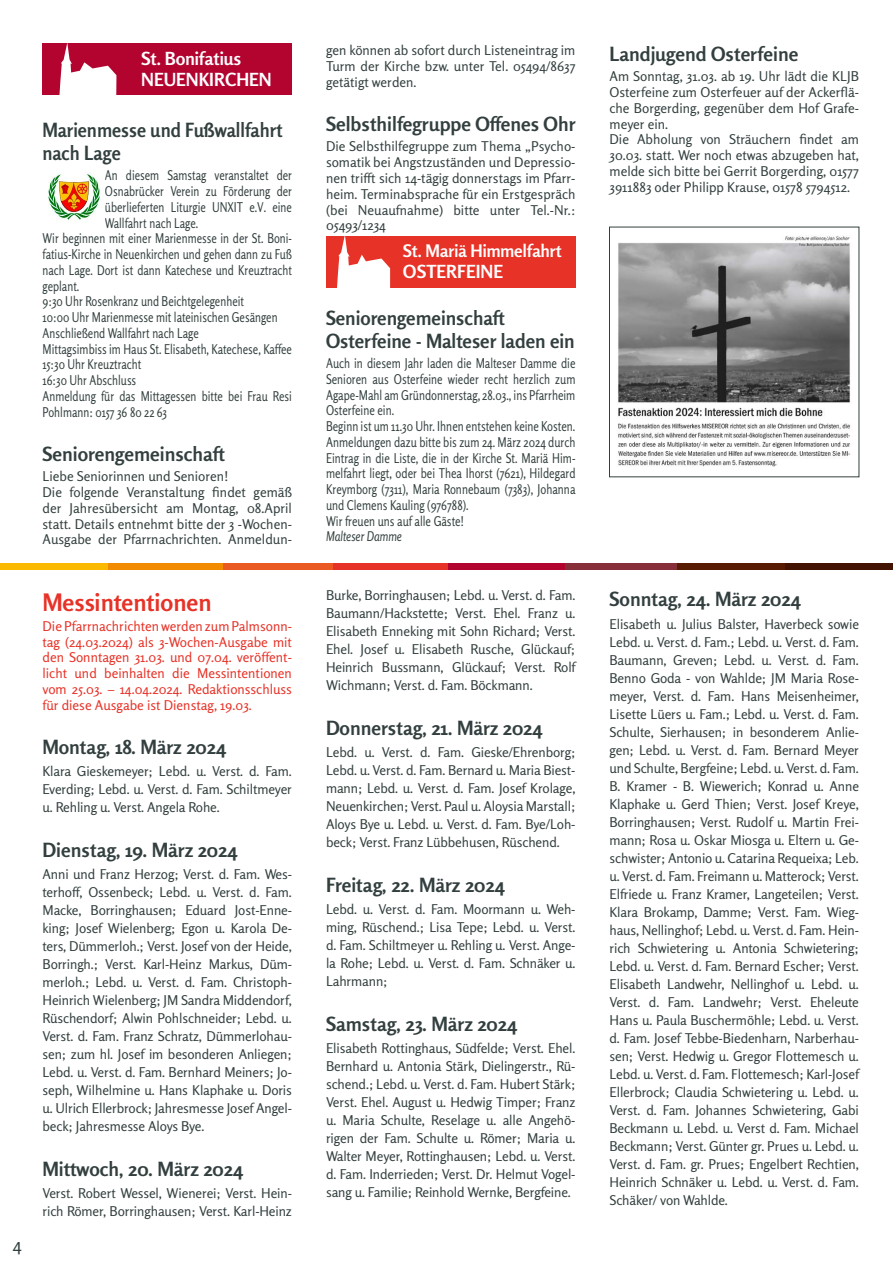
<style>
.page{position:relative;width:893px;height:1263px;background:#fff}
.page>*{position:absolute;margin:0;border:0;box-sizing:border-box;transform-origin:0 0}
.t1{font:700 24px "Rosario";color:#e73227}
.t2{font:700 19.5px/23.4px "Rosario";color:#333f3f}
.t3{font:700 19.5px/23.4px "Rosario";color:#333f3f;scale:.94 1}
.t4{font:700 18px/21px "Rosario";color:#fff}
.t5{font:18px "Rosario";color:#333f3f}
.t6{font:700 17.25px "Rosario";color:#fff}
.t7{font:13.5px/18px "Rosario";color:#333f3f;text-align:justify}
.t8{font:13.5px "Rosario";color:#333f3f;scale:.81 1}
.t9{font:13.5px/15.8px "Rosario";color:#333f3f;scale:.82 1}
.t10{font:13.5px/15.8px "Rosario";color:#e73227;text-align:justify}
.t11{font:italic 13.5px "Rosario";color:#333f3f;scale:.82 1}
</style>
<div class="page">
<div style="left:327px;top:564px;width:122px;height:6px;background:#e73227"></div>
<div style="left:217px;top:564px;width:116px;height:6px;background:#eb5a23"></div>
<div style="left:103px;top:564px;width:120px;height:6px;background:#f28b00"></div>
<div style="left:0;top:564px;width:107px;height:6px;background:#fbba00"></div>
<div style="left:558px;top:564px;width:122px;height:6px;background:#862f39"></div>
<div style="left:448px;top:564px;width:116px;height:6px;background:#b30430"></div>
<div style="left:677px;top:564px;width:116px;height:6px;background:#561b00"></div>
<div style="left:785px;top:564px;width:108px;height:6px;background:#411300"></div>
<div style="left:43px;top:43px;width:249px;height:51px;background:#b30430"></div>
<svg style="left:59px;top:43px;width:57px;height:52px"></svg>
<div style="left:326px;top:236px;width:249px;height:51px;background:#e73227"></div>
<svg style="left:337px;top:236px;width:53px;height:51px"></svg>
<img style="left:48px;top:173px;width:55px;height:50px">
<img style="left:618px;top:236px;width:233px;height:231px">
<h3 class="t5" style="left:13px;top:1233px;width:10px">4</h3>
<h3 class="t4" style="left:141px;top:48px;width:132px">St. Bonifatius<br>NEUENKIRCHEN</h3>
<h2 class="t3" style="left:43px;top:118px;width:257px">Marienmesse und Fußwallfahrt nach Lage</h2>
<p class="t8" style="left:105px;top:168px;width:232px">An diesem Samstag veranstaltet der</p>
<p class="t8" style="left:105px;top:183px;width:232px">Osnabrücker Verein zu Förderung der</p>
<p class="t8" style="left:105px;top:199px;width:232px">überlieferten Liturgie UNXIT e.V. eine</p>
<p class="t8" style="left:105px;top:215px;width:117px">Wallfahrt nach Lage.</p>
<p class="t8" style="left:43px;top:231px;width:309px">Wir beginnen mit einer Marienmesse in der St. Boni-</p>
<p class="t8" style="left:43px;top:246px;width:310px">fatius-Kirche in Neuenkirchen und gehen dann zu Fuß</p>
<p class="t8" style="left:43px;top:262px;width:309px">nach Lage. Dort ist dann Katechese und Kreuztracht</p>
<p class="t8" style="left:43px;top:278px;width:47px">geplant.</p>
<p class="t8" style="left:43px;top:294px;width:250px">9:30 Uhr Rosenkranz und Beichtgelegenheit</p>
<p class="t8" style="left:43px;top:309px;width:292px">10:00 Uhr Marienmesse mit lateinischen Gesängen</p>
<p class="t8" style="left:43px;top:325px;width:194px">Anschließend Wallfahrt nach Lage</p>
<p class="t8" style="left:43px;top:341px;width:309px">Mittagsimbiss im Haus St. Elisabeth, Katechese, Kaffee</p>
<p class="t8" style="left:43px;top:357px;width:124px">15:30 Uhr Kreuztracht</p>
<p class="t8" style="left:43px;top:372px;width:117px">16:30 Uhr Abschluss</p>
<p class="t8" style="left:43px;top:388px;width:309px">Anmeldung für das Mittagessen bitte bei Frau Resi</p>
<p class="t8" style="left:43px;top:404px;width:155px">Pohlmann: 0157 36 80 22 63</p>
<h2 class="t2" style="left:43px;top:442px;width:184px">Seniorengemeinschaft</h2>
<p class="t7" style="left:43px;top:469px;width:251px;line-height:15.8px;text-align:left">Liebe Seniorinnen und Senioren!<br>Die folgende Veranstaltung findet gemäß der Jahresübersicht am Montag, 08.April statt. Details entnehmt bitte der 3 -Wochen-Ausgabe der Pfarrnachrichten. Anmeldun-</p>
<h1 class="t1" style="left:43px;top:587px;width:170px">Messintentionen</h1>
<p class="t10" style="left:43px;top:618px;width:251px">Die Pfarrnachrichten werden zum Palmsonn&shy;tag (24.03.2024) als 3-Wochen-Ausgabe mit den Sonntagen 31.03. und 07.04. veröffent&shy;licht und beinhalten die Messintentionen vom 25.03. – 14.04.2024. Redaktionsschluss für diese Ausgabe ist Dienstag, 19.03.</p>
<h2 class="t2" style="left:43px;top:735px;width:185px">Montag, 18. März 2024</h2>
<p class="t7" style="left:43px;top:763px;width:251px">Klara Gieskemeyer; Lebd. u. Verst. d. Fam.<br>Everding; Lebd. u. Verst. d. Fam. Schiltmeyer u. Rehling u. Verst. Angela Rohe.</p>
<h2 class="t2" style="left:43px;top:838px;width:196px">Dienstag, 19. März 2024</h2>
<p class="t7" style="left:43px;top:865px;width:251px">Anni und Franz Herzog; Verst. d. Fam. Wes&shy;terhoff, Ossenbeck; Lebd. u. Verst. d. Fam.<br>Macke, Borringhausen; Eduard Jost-Enne&shy;king; Josef Wielenberg; Egon u. Karola De&shy;ters, Dümmerloh.; Verst. Josef von der Heide, Borringh.; Verst. Karl-Heinz Markus, Düm&shy;merloh.; Lebd. u. Verst. d. Fam. Christoph-Heinrich Wielenberg; JM Sandra Middendorf, Rüschendorf; Alwin Pohlschneider; Lebd. u.<br>Verst. d. Fam. Franz Schratz, Dümmerlohau&shy;sen; zum hl. Josef im besonderen Anliegen; Lebd. u. Verst. d. Fam. Bernhard Meiners; Jo&shy;seph, Wilhelmine u. Hans Klaphake u. Doris u. Ulrich Ellerbrock; Jahresmesse Josef Angel&shy;beck; Jahresmesse Aloys Bye.</p>
<h2 class="t2" style="left:43px;top:1157px;width:202px">Mittwoch, 20. März 2024</h2>
<p class="t7" style="left:43px;top:1184px;width:251px">Verst. Robert Wessel, Wienerei; Verst. Hein&shy;rich Römer, Borringhausen; Verst. Karl-Heinz</p>
<p class="t7" style="left:326px;top:43px;width:251px;line-height:15.8px">gen können ab sofort durch Listeneintrag im Turm der Kirche bzw. unter Tel. 05494/8637 getätigt werden.</p>
<h2 class="t2" style="left:326px;top:113px;width:251px">Selbsthilfegruppe Offenes Ohr</h2>
<p class="t7" style="left:326px;top:139px;width:251px;line-height:15.8px">Die Selbsthilfegruppe zum Thema „Psycho&shy;somatik bei Angstzuständen und Depressio&shy;nen trifft sich 14-tägig donnerstags im Pfarr&shy;heim. Terminabsprache für ein Erstgespräch (bei Neuaufnahme) bitte unter Tel.-Nr.:<br>05493/1234</p>
<p class="t6" style="left:403px;top:241px;width:160px">St. Mariä Himmelfahrt</p>
<h3 class="t4" style="left:403px;top:261px;width:102px">OSTERFEINE</h3>
<h2 class="t2" style="left:326px;top:306px;width:250px">Seniorengemeinschaft<br>Osterfeine - Malteser laden ein</h2>
<p class="t9" style="left:326px;top:355px;width:306px">Auch in diesem Jahr laden die Malteser Damme die Senioren aus Osterfeine wieder recht herzlich zum Agape-Mahl am Gründonnerstag, 28.03., ins Pfarrheim Osterfeine ein.<br>Beginn ist um 11.30 Uhr. Ihnen entstehen keine Kosten.<br>Anmeldungen dazu bitte bis zum 24. März 2024 durch Eintrag in die Liste, die in der Kirche St. Mariä Him&shy;melfahrt liegt, oder bei Thea Ihorst (7621), Hildegard Kreymborg (7311), Maria Ronnebaum (7383), Johanna und Clemens Kauling (976788).<br>Wir freuen uns auf alle Gäste!</p>
<p class="t11" style="left:326px;top:529px;width:94px">Malteser Damme</p>
<p class="t7" style="left:326px;top:586px;width:251px">Burke, Borringhausen; Lebd. u. Verst. d. Fam.<br>Baumann/Hackstette; Verst. Ehel. Franz u.<br>Elisabeth Enneking mit Sohn Richard; Verst.<br>Ehel. Josef u. Elisabeth Rusche, Glückauf; Heinrich Bussmann, Glückauf; Verst. Rolf Wichmann; Verst. d. Fam. Böckmann.</p>
<h2 class="t2" style="left:326px;top:716px;width:218px">Donnerstag, 21. März 2024</h2>
<p class="t7" style="left:326px;top:743px;width:251px">Lebd. u. Verst. d. Fam. Gieske/Ehrenborg; Lebd. u. Verst. d. Fam. Bernard u. Maria Biest&shy;mann; Lebd. u. Verst. d. Fam. Josef Krolage, Neuenkirchen; Verst. Paul u. Aloysia Marstall; Aloys Bye u. Lebd. u. Verst. d. Fam. Bye/Loh&shy;beck; Verst. Franz Lübbehusen, Rüschend.</p>
<h2 class="t2" style="left:326px;top:873px;width:180px">Freitag, 22. März 2024</h2>
<p class="t7" style="left:326px;top:900px;width:251px">Lebd. u. Verst. d. Fam. Moormann u. Weh&shy;ming, Rüschend.; Lisa Tepe; Lebd. u. Verst. d. Fam. Schiltmeyer u. Rehling u. Verst. Ange&shy;la Rohe; Lebd. u. Verst. d. Fam. Schnäker u.<br>Lahrmann;</p>
<h2 class="t2" style="left:326px;top:1012px;width:192px">Samstag, 23. März 2024</h2>
<p class="t7" style="left:326px;top:1039px;width:251px">Elisabeth Rottinghaus, Südfelde; Verst. Ehel.<br>Bernhard u. Antonia Stärk, Dielingerstr., Rü&shy;schend.; Lebd. u. Verst. d. Fam. Hubert Stärk; Verst. Ehel. August u. Hedwig Timper; Franz u. Maria Schulte, Reselage u. alle Angehö&shy;rigen der Fam. Schulte u. Römer; Maria u.<br>Walter Meyer, Rottinghausen; Lebd. u. Verst. d. Fam. Inderrieden; Verst. Dr. Helmut Vogel&shy;sang u. Familie; Reinhold Wernke, Bergfeine.</p>
<h2 class="t2" style="left:609px;top:43px;width:190px">Landjugend Osterfeine</h2>
<p class="t7" style="left:609px;top:69px;width:251px;line-height:15.8px;text-align:left">Am Sonntag, 31.03. ab 19. Uhr lädt die KLJB Osterfeine zum Osterfeuer auf der Ackerflä&shy;che Borgerding, gegenüber dem Hof Grafe&shy;meyer ein.<br>Die Abholung von Sträuchern findet am 30.03. statt. Wer noch etwas abzugeben hat, melde sich bitte bei Gerrit Borgerding, 01577<br>3911883 oder Philipp Krause, 01578 5794512.</p>
<h2 class="t2" style="left:609px;top:587px;width:192px">Sonntag, 24. März 2024</h2>
<p class="t7" style="left:609px;top:615px;width:251px">Elisabeth u. Julius Balster, Haverbeck sowie Lebd. u. Verst. d. Fam.; Lebd. u. Verst. d. Fam.<br>Baumann, Greven; Lebd. u. Verst. d. Fam.<br>Benno Goda - von Wahlde; JM Maria Rose&shy;meyer, Verst. d. Fam. Hans Meisenheimer, Lisette Lüers u. Fam.; Lebd. u. Verst. d. Fam.<br>Schulte, Sierhausen; in besonderem Anlie&shy;gen; Lebd. u. Verst. d. Fam. Bernard Meyer und Schulte, Bergfeine; Lebd. u. Verst. d. Fam.<br>B. Kramer - B. Wiewerich; Konrad u. Anne Klaphake u. Gerd Thien; Verst. Josef Kreye, Borringhausen; Verst. Rudolf u. Martin Frei&shy;mann; Rosa u. Oskar Miosga u. Eltern u. Ge&shy;schwister; Antonio u. Catarina Requeixa; Leb. u. Verst. d. Fam. Freimann u. Matterock; Verst.<br>Elfriede u. Franz Kramer, Langeteilen; Verst.<br>Klara Brokamp, Damme; Verst. Fam. Wieg&shy;haus, Nellinghof; Lebd. u. Verst. d. Fam. Hein&shy;rich Schwietering u. Antonia Schwietering; Lebd. u. Verst. d. Fam. Bernard Escher; Verst.<br>Elisabeth Landwehr, Nellinghof u. Lebd. u.<br>Verst. d. Fam. Landwehr; Verst. Eheleute Hans u. Paula Buschermöhle; Lebd. u. Verst. d. Fam. Josef Tebbe-Biedenharn, Narberhau&shy;sen; Verst. Hedwig u. Gregor Flottemesch u.<br>Lebd. u. Verst. d. Fam. Flottemesch; Karl-Josef Ellerbrock; Claudia Schwietering u. Lebd. u.<br>Verst. d. Fam. Johannes Schwietering, Gabi Beckmann u. Lebd. u. Verst d. Fam. Michael Beckmann; Verst. Günter gr. Prues u. Lebd. u.<br>Verst. d. Fam. gr. Prues; Engelbert Rechtien, Heinrich Schnäker u. Lebd. u. Verst. d. Fam.<br>Schäker/ von Wahlde.</p>
</div>
